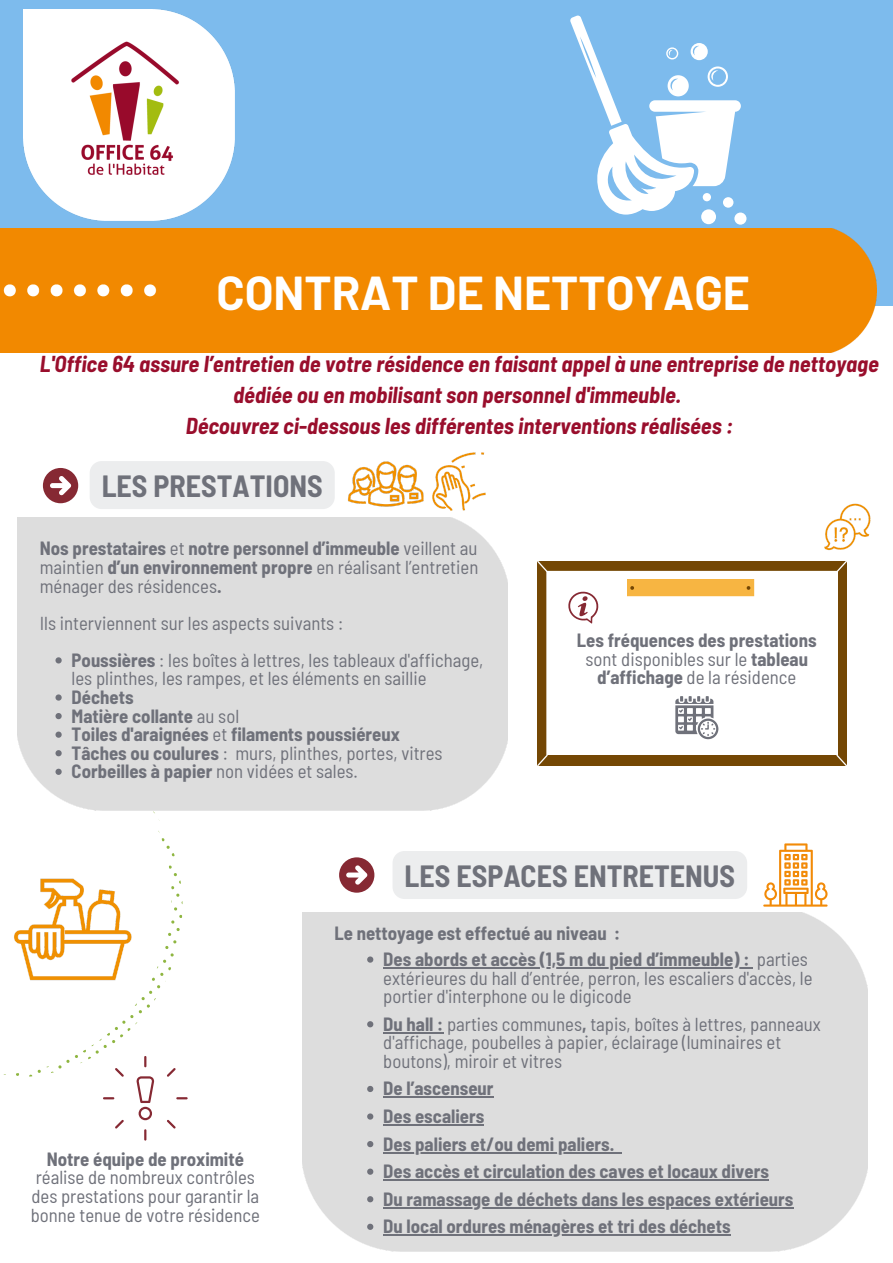
<style>
.page{position:relative;width:893px;height:1263px;background:#fff}
.page>*{position:absolute;margin:0;border:0;box-sizing:border-box;transform-origin:0 0}
.t1{font:700 46.5px "Barlow";color:#fff}
.t2{font:700 semi-condensed 30px "Barlow";color:#6f717a}
.t3{font:italic 700 semi-condensed 22.5px/30.9px "Barlow";color:#990e2c;text-align:center}
.t4{font:700 semi-condensed 18.75px/18.6px "Barlow";color:#6f717a;text-align:justify}
.t5{font:semi-condensed 18.75px/18.6px "Barlow";color:#6f717a}
.s1{font-weight:400}
.s2{font-weight:700}
</style>
<div class="page">
<div style="left:0;top:0;width:893px;height:305px;background:#7dbbed"></div>
<div style="left:0;top:228px;width:876px;height:124px;background:#f28900"></div>
<svg style="left:570px;top:15px;width:176px;height:210px"></svg>
<svg style="left:3px;top:802px;width:187px;height:338px"></svg>
<img style="left:24px;top:10px;width:210px;height:211px">
<svg style="left:43px;top:468px;width:35px;height:35px"></svg>
<svg style="left:339px;top:857px;width:35px;height:36px"></svg>
<div style="left:538px;top:561px;width:309px;height:204px;background:#744704"></div>
<div style="left:547px;top:571px;width:290px;height:184px;background:#fff"></div>
<svg style="left:537px;top:561px;width:10px;height:205px"></svg>
<svg style="left:836px;top:561px;width:11px;height:205px"></svg>
<hr style="left:546px;top:571px;width:292px;height:1px;background:#fff">
<svg style="left:627px;top:579px;width:128px;height:18px;background:#f6b74a"></svg>
<svg style="left:568px;top:591px;width:31px;height:32px"></svg>
<img style="left:10px;top:864px;width:129px;height:130px">
<img style="left:345px;top:461px;width:80px;height:66px">
<img style="left:824px;top:503px;width:47px;height:47px">
<img style="left:425px;top:452px;width:61px;height:66px">
<svg style="left:763px;top:843px;width:64px;height:64px"></svg>
<svg style="left:675px;top:696px;width:43px;height:43px"></svg>
<div style="left:90px;top:461px;width:245px;height:48px;background:#ecedee;border-radius:12px"></div>
<div style="left:392px;top:851px;width:355px;height:48px;background:#ecedee;border-radius:12px"></div>
<svg style="left:367px;top:956px;width:6px;height:7px"></svg>
<hr style="left:383px;top:967px;width:41px;height:2px;background:#6f717a">
<hr style="left:424px;top:967px;width:325px;height:2px;background:#6f717a">
<svg style="left:367px;top:1021px;width:6px;height:6px"></svg>
<hr style="left:383px;top:1032px;width:33px;height:1px;background:#6f717a">
<svg style="left:416px;top:1032px;width:27px;height:1px"></svg>
<svg style="left:367px;top:1086px;width:6px;height:6px"></svg>
<hr style="left:383px;top:1096px;width:31px;height:2px;background:#6f717a">
<hr style="left:414px;top:1096px;width:79px;height:2px;background:#6f717a">
<svg style="left:367px;top:1113px;width:6px;height:6px"></svg>
<svg style="left:383px;top:1124px;width:10px;height:2px"></svg>
<hr style="left:393px;top:1124px;width:91px;height:2px;background:#6f717a">
<svg style="left:367px;top:1141px;width:6px;height:6px"></svg>
<hr style="left:393px;top:1152px;width:221px;height:1px;background:#6f717a">
<svg style="left:367px;top:1168px;width:6px;height:7px"></svg>
<hr style="left:383px;top:1179px;width:41px;height:2px;background:#6f717a">
<hr style="left:424px;top:1179px;width:345px;height:2px;background:#6f717a">
<svg style="left:367px;top:1196px;width:6px;height:6px"></svg>
<hr style="left:383px;top:1207px;width:30px;height:1px;background:#6f717a">
<hr style="left:413px;top:1207px;width:380px;height:1px;background:#6f717a">
<svg style="left:367px;top:1224px;width:6px;height:6px"></svg>
<hr style="left:383px;top:1234px;width:28px;height:2px;background:#6f717a">
<hr style="left:411px;top:1234px;width:319px;height:2px;background:#6f717a">
<svg style="left:55px;top:657px;width:7px;height:6px"></svg>
<svg style="left:55px;top:694px;width:7px;height:7px"></svg>
<svg style="left:55px;top:713px;width:7px;height:6px"></svg>
<svg style="left:55px;top:731px;width:7px;height:7px"></svg>
<svg style="left:55px;top:750px;width:7px;height:6px"></svg>
<svg style="left:55px;top:769px;width:7px;height:6px"></svg>
<h4 class="t1" style="left:216px;top:263px;width:535px">CONTRAT DE NETTOYAGE</h4>
<p class="t3" style="left:40px;top:348px;width:840px">L'Office 64 assure l’entretien de votre résidence en faisant appel à une entreprise de nettoyage dédiée ou en mobilisant son personnel d'immeuble.<br>Découvrez ci-dessous les différentes interventions réalisées :</p>
<p class="t2" style="left:102px;top:467px;width:222px">LES PRESTATIONS</p>
<p class="t4" style="left:40px;top:539px;width:440px">Nos prestataires <span class="s1">et</span> notre personnel d’immeuble <span class="s1">veillent au maintien</span> d’un environnement propre <span class="s1">en réalisant l’entretien ménager des résidences</span>.</p>
<p class="t5" style="left:40px;top:613px;width:305px">Ils interviennent sur les aspects suivants :</p>
<p class="t5" style="left:72px;top:650px;width:413px"><span class="s2">Poussières</span> : les boîtes à lettres, les tableaux d'affichage, les plinthes, les rampes, et les éléments en saillie</p>
<p class="t4" style="left:72px;top:687px;width:63px">Déchets</p>
<p class="t4" style="left:72px;top:706px;width:169px">Matière collante <span class="s1">au sol</span></p>
<p class="t4" style="left:72px;top:724px;width:330px">Toiles d'araignées <span class="s1">et</span> filaments poussiéreux</p>
<p class="t5" style="left:72px;top:743px;width:372px"><span class="s2">Tâches ou coulures</span> : murs, plinthes, portes, vitres</p>
<h2 class="t4" style="left:72px;top:761px;width:288px">Corbeilles à papier <span class="s1">non vidées et sales.</span></h2>
<p class="t4" style="left:577px;top:630px;width:241px;text-align:center">Les fréquences des prestations <span class="s1">sont disponibles sur le</span> tableau d’affichage <span class="s1">de la résidence</span></p>
<p class="t2" style="left:404px;top:857px;width:332px">LES ESPACES ENTRETENUS</p>
<p class="t5" style="left:31px;top:1149px;width:231px;text-align:center"><span class="s2">Notre équipe de proximité </span>réalise de nombreux contrôles des prestations pour garantir la bonne tenue de votre résidence</p>
<p class="t4" style="left:334px;top:923px;width:287px">Le nettoyage est effectué au niveau :</p>
<p class="t4" style="left:383px;top:949px;width:426px">Des abords et accès (1,5 m du pied d’immeuble) : <span class="s1">parties</span></p>
<p class="t5" style="left:383px;top:968px;width:431px">extérieures du hall d’entrée, perron, les escaliers d'accès, le portier d'interphone ou le digicode</p>
<p class="t5" style="left:383px;top:1014px;width:439px"><span class="s2">Du hall :</span> parties communes<span class="s2">,</span> tapis, boîtes à lettres, panneaux d'affichage, poubelles à papier, éclairage (luminaires et boutons), miroir et vitres</p>
<p class="t4" style="left:383px;top:1078px;width:112px">De l’ascenseur</p>
<p class="t4" style="left:383px;top:1106px;width:102px">Des escaliers</p>
<p class="t4" style="left:383px;top:1134px;width:233px">Des paliers et/ou demi paliers.</p>
<p class="t4" style="left:383px;top:1161px;width:387px">Des accès et circulation des caves et locaux divers</p>
<p class="t4" style="left:383px;top:1189px;width:412px">Du ramassage de déchets dans les espaces extérieurs</p>
<p class="t4" style="left:383px;top:1216px;width:349px">Du local ordures ménagères et tri des déchets</p>
</div>
